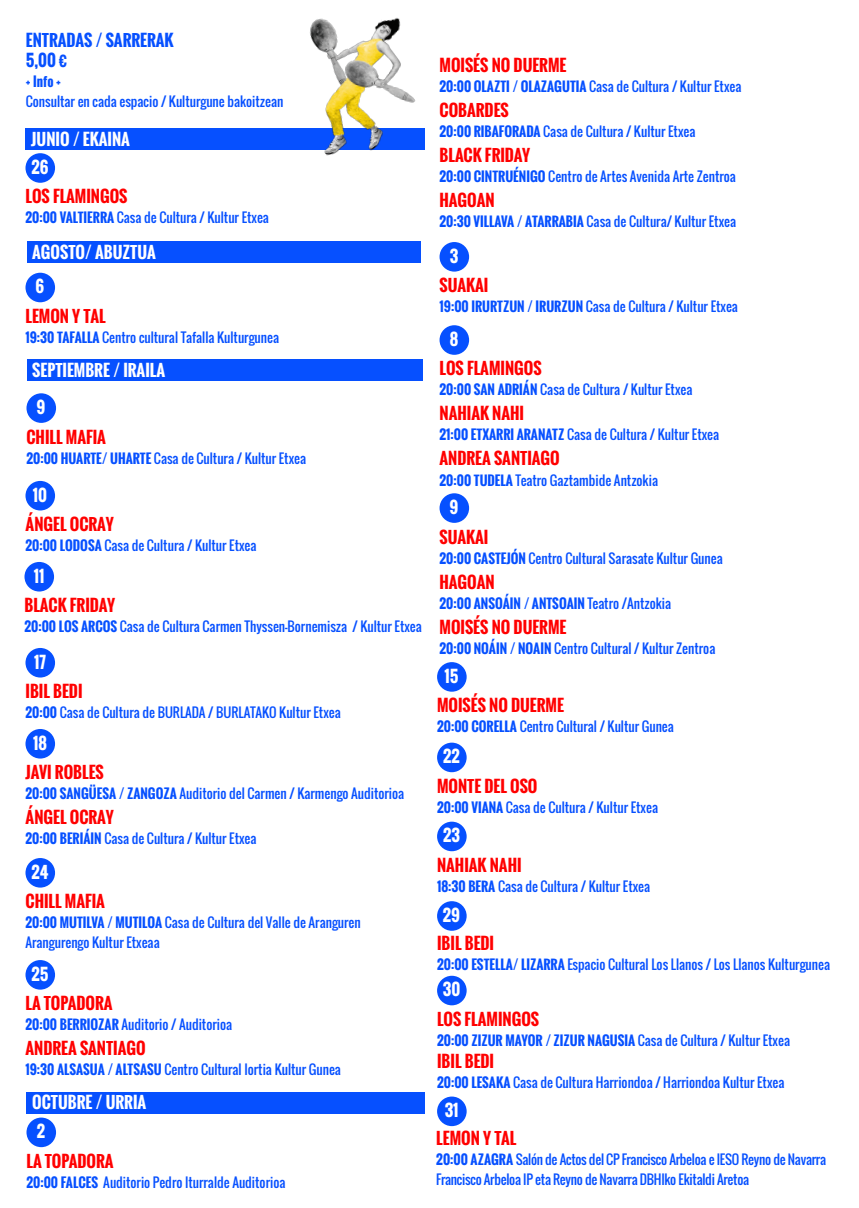
<style>
.page{position:relative;width:859px;height:1208px;background:#fff}
.page>*{position:absolute;margin:0;border:0;box-sizing:border-box;transform-origin:0 0}
.t1{font:700 16px "Oswald";color:#f00}
.t2{font:700 16px/29px "Oswald";color:#fff}
.t3{font:700 16px/20px "Oswald";color:#0650ff}
.t4{font:13px/20px "Oswald";color:#0650ff}
.t5{font:13px/20px "Oswald";letter-spacing:-.02em;color:#0650ff}
.t6{font:700 13px "Oswald";color:#0650ff}
.s1{font-weight:700}
.s2{font-weight:400}
</style>
<div class="page">
<div style="left:25px;top:128px;width:400px;height:22px;background:#0650ff"></div>
<div style="left:27px;top:241px;width:394px;height:22px;background:#0650ff"></div>
<div style="left:27px;top:359px;width:396px;height:21px;background:#0650ff"></div>
<div style="left:25px;top:153px;width:30px;height:30px;background:#0650ff;border-radius:50%"></div>
<div style="left:25px;top:273px;width:30px;height:29px;background:#0650ff;border-radius:50%"></div>
<div style="left:24px;top:562px;width:30px;height:29px;background:#0650ff;border-radius:50%"></div>
<div style="left:25px;top:481px;width:30px;height:29px;background:#0650ff;border-radius:50%"></div>
<div style="left:25px;top:648px;width:30px;height:29px;background:#0650ff;border-radius:50%"></div>
<div style="left:25px;top:729px;width:30px;height:29px;background:#0650ff;border-radius:50%"></div>
<div style="left:25px;top:858px;width:30px;height:29px;background:#0650ff;border-radius:50%"></div>
<div style="left:25px;top:960px;width:30px;height:29px;background:#0650ff;border-radius:50%"></div>
<div style="left:437px;top:975px;width:30px;height:30px;background:#0650ff;border-radius:50%"></div>
<div style="left:437px;top:662px;width:30px;height:29px;background:#0650ff;border-radius:50%"></div>
<div style="left:437px;top:742px;width:30px;height:30px;background:#0650ff;border-radius:50%"></div>
<div style="left:437px;top:821px;width:30px;height:30px;background:#0650ff;border-radius:50%"></div>
<div style="left:437px;top:901px;width:30px;height:29px;background:#0650ff;border-radius:50%"></div>
<div style="left:437px;top:1096px;width:30px;height:30px;background:#0650ff;border-radius:50%"></div>
<div style="left:440px;top:242px;width:29px;height:30px;background:#0650ff;border-radius:50%"></div>
<div style="left:440px;top:325px;width:29px;height:30px;background:#0650ff;border-radius:50%"></div>
<div style="left:440px;top:493px;width:29px;height:30px;background:#0650ff;border-radius:50%"></div>
<div style="left:26px;top:1091px;width:399px;height:22px;background:#0650ff"></div>
<div style="left:26px;top:1117px;width:30px;height:30px;background:#0650ff;border-radius:50%"></div>
<img style="left:310px;top:17px;width:106px;height:139px">
<div style="left:26px;top:393px;width:30px;height:30px;background:#0650ff;border-radius:50%"></div>
<p class="t3" style="left:26px;top:30px;width:149px">ENTRADAS / SARRERAK<br>5,00 €</p>
<p class="t6" style="left:26px;top:72px;width:37px">+ Info +</p>
<p class="t4" style="left:26px;top:91px;width:259px">Consultar en cada espacio / Kulturgune bakoitzean</p>
<p class="t2" style="left:31px;top:125px;width:100px">JUNIO / EKAINA</p>
<p class="t2" style="left:31px;top:153px;width:19px">26</p>
<p class="t1" style="left:25px;top:185px;width:104px">LOS FLAMINGOS</p>
<p class="t4" style="left:26px;top:208px;width:245px"><span class="s1">20:00 VALTIERRA</span> Casa de Cultura / Kultur Etxea</p>
<p class="t2" style="left:32px;top:238px;width:125px">AGOSTO/ ABUZTUA</p>
<p class="t2" style="left:36px;top:272px;width:10px">6</p>
<p class="t1" style="left:26px;top:304px;width:82px">LEMON Y TAL</p>
<p class="t4" style="left:26px;top:327px;width:255px"><span class="s1">19:30 TAFALLA</span> Centro cultural Tafalla Kulturgunea</p>
<p class="t2" style="left:32px;top:355px;width:134px">SEPTIEMBRE / IRAILA</p>
<p class="t2" style="left:37px;top:393px;width:10px">9</p>
<p class="t1" style="left:26px;top:425px;width:81px">CHILL MAFIA</p>
<p class="t4" style="left:26px;top:448px;width:281px"><span class="s1">20:00 HUARTE/ UHARTE</span> Casa de Cultura / Kultur Etxea</p>
<p class="t2" style="left:33px;top:480px;width:16px">10</p>
<p class="t1" style="left:25px;top:512px;width:90px">ÁNGEL OCRAY</p>
<p class="t4" style="left:26px;top:535px;width:233px"><span class="s1">20:00 LODOSA</span> Casa de Cultura / Kultur Etxea</p>
<p class="t2" style="left:34px;top:561px;width:12px">11</p>
<p class="t1" style="left:24px;top:593px;width:92px">BLACK FRIDAY</p>
<p class="t4" style="left:24px;top:616px;width:399px"><span class="s1">20:00 LOS ARCOS</span> Casa de Cultura Carmen Thyssen-Bornemisza / Kultur Etxea</p>
<p class="t2" style="left:34px;top:647px;width:13px">17</p>
<p class="t1" style="left:25px;top:679px;width:59px">IBIL BEDI</p>
<p class="t4" style="left:26px;top:702px;width:317px"><span class="s1">20:00</span> Casa de Cultura de BURLADA / BURLATAKO Kultur Etxea</p>
<p class="t2" style="left:33px;top:728px;width:15px">18</p>
<p class="t1" style="left:25px;top:760px;width:80px">JAVI ROBLES</p>
<p class="t4" style="left:26px;top:783px;width:380px"><span class="s1">20:00 SANGÜESA / ZANGOZA</span> Auditorio del Carmen / Karmengo Auditorioa</p>
<p class="t1" style="left:26px;top:805px;width:90px">ÁNGEL OCRAY</p>
<p class="t4" style="left:26px;top:828px;width:233px"><span class="s1">20:00 BERIÁIN</span> Casa de Cultura / Kultur Etxea</p>
<p class="t2" style="left:32px;top:857px;width:18px">24</p>
<p class="t1" style="left:25px;top:889px;width:81px">CHILL MAFIA</p>
<p class="t4" style="left:25px;top:912px;width:337px"><span class="s1">20:00 MUTILVA / MUTILOA</span> Casa de Cultura del Valle de Aranguren<br>Arangurengo Kultur Etxeaa</p>
<p class="t2" style="left:31px;top:959px;width:19px">25</p>
<p class="t1" style="left:25px;top:991px;width:89px">LA TOPADORA</p>
<p class="t4" style="left:26px;top:1014px;width:208px"><span class="s1">20:00 BERRIOZAR</span> Auditorio / Auditorioa</p>
<p class="t1" style="left:26px;top:1036px;width:122px">ANDREA SANTIAGO</p>
<p class="t4" style="left:26px;top:1059px;width:317px"><span class="s1">19:30 ALSASUA / ALTSASU</span> Centro Cultural Iortia Kultur Gunea</p>
<p class="t2" style="left:32px;top:1088px;width:116px">OCTUBRE / URRIA<br>2</p>
<p class="t1" style="left:26px;top:1149px;width:89px">LA TOPADORA</p>
<p class="t4" style="left:26px;top:1172px;width:260px"><span class="s1">20:00 FALCES</span> Auditorio Pedro Iturralde Auditorioa</p>
<p class="t1" style="left:440px;top:53px;width:128px">MOISÉS NO DUERME</p>
<p class="t4" style="left:440px;top:76px;width:303px"><span class="s1">20:00 OLAZTI / OLAZAGUTIA</span> Casa de Cultura / Kultur Etxea</p>
<p class="t1" style="left:440px;top:98px;width:71px">COBARDES</p>
<p class="t4" style="left:440px;top:121px;width:257px"><span class="s1">20:00 RIBAFORADA</span> Casa de Cultura / Kultur Etxea</p>
<p class="t1" style="left:440px;top:143px;width:92px">BLACK FRIDAY</p>
<p class="t4" style="left:440px;top:166px;width:298px"><span class="s1">20:00 CINTRUÉNIGO</span> Centro de Artes Avenida Arte Zentroa</p>
<p class="t1" style="left:440px;top:188px;width:57px">HAGOAN</p>
<p class="t4" style="left:440px;top:211px;width:298px"><span class="s1">20:30 VILLAVA / ATARRABIA</span> Casa de Cultura/ Kultur Etxea</p>
<p class="t2" style="left:450px;top:241px;width:10px">3</p>
<p class="t1" style="left:439px;top:273px;width:50px">SUAKAI</p>
<p class="t4" style="left:440px;top:297px;width:300px"><span class="s1">19:00 IRURTZUN / IRURZUN</span> Casa de Cultura / Kultur Etxea</p>
<p class="t2" style="left:450px;top:325px;width:10px">8</p>
<p class="t1" style="left:440px;top:356px;width:104px">LOS FLAMINGOS</p>
<p class="t4" style="left:440px;top:380px;width:254px"><span class="s1">20:00 SAN ADRIÁN</span> Casa de Cultura / Kultur Etxea</p>
<p class="t1" style="left:440px;top:401px;width:86px">NAHIAK NAHI</p>
<p class="t4" style="left:440px;top:425px;width:281px"><span class="s1">21:00 ETXARRI ARANATZ</span> Casa de Cultura / Kultur Etxea</p>
<p class="t1" style="left:440px;top:446px;width:122px">ANDREA SANTIAGO</p>
<p class="t4" style="left:440px;top:470px;width:220px"><span class="s1">20:00 TUDELA</span> Teatro Gaztambide Antzokia</p>
<p class="t2" style="left:450px;top:493px;width:10px">9</p>
<p class="t1" style="left:439px;top:524px;width:50px">SUAKAI</p>
<p class="t4" style="left:440px;top:548px;width:285px"><span class="s1">20:00 CASTEJÓN</span> Centro Cultural Sarasate Kultur Gunea</p>
<p class="t1" style="left:440px;top:569px;width:57px">HAGOAN</p>
<p class="t6" style="left:440px;top:593px;width:233px">20:00 ANSOÁIN / ANTSOAIN <span class="s2">Teatro /Antzokia</span></p>
<p class="t1" style="left:440px;top:614px;width:128px">MOISÉS NO DUERME</p>
<p class="t4" style="left:440px;top:638px;width:277px"><span class="s1">20:00 NOÁIN / NOAIN</span> Centro Cultural / Kultur Zentroa</p>
<p class="t2" style="left:445px;top:661px;width:15px">15</p>
<p class="t1" style="left:437px;top:693px;width:128px">MOISÉS NO DUERME</p>
<p class="t4" style="left:437px;top:716px;width:238px"><span class="s1">20:00 CORELLA</span> Centro Cultural / Kultur Gunea</p>
<p class="t2" style="left:443px;top:742px;width:18px">22</p>
<p class="t1" style="left:437px;top:774px;width:102px">MONTE DEL OSO</p>
<p class="t4" style="left:437px;top:797px;width:222px"><span class="s1">20:00 VIANA</span> Casa de Cultura / Kultur Etxea</p>
<p class="t2" style="left:443px;top:821px;width:18px">23</p>
<p class="t1" style="left:437px;top:853px;width:86px">NAHIAK NAHI</p>
<p class="t4" style="left:437px;top:876px;width:215px"><span class="s1">18:30 BERA</span> Casa de Cultura / Kultur Etxea</p>
<p class="t2" style="left:443px;top:900px;width:19px">29</p>
<p class="t1" style="left:437px;top:931px;width:59px">IBIL BEDI</p>
<p class="t4" style="left:437px;top:954px;width:394px"><span class="s1">20:00 ESTELLA/ LIZARRA</span> Espacio Cultural Los Llanos / Los Llanos Kulturgunea</p>
<p class="t2" style="left:443px;top:975px;width:19px">30</p>
<p class="t1" style="left:437px;top:1007px;width:104px">LOS FLAMINGOS</p>
<p class="t6" style="left:437px;top:1030px;width:354px">20:00 ZIZUR MAYOR / ZIZUR NAGUSIA <span class="s2">Casa de Cultura / Kultur Etxea</span></p>
<p class="t1" style="left:437px;top:1049px;width:59px">IBIL BEDI</p>
<p class="t4" style="left:437px;top:1072px;width:349px"><span class="s1">20:00 LESAKA</span> Casa de Cultura Harriondoa / Harriondoa Kultur Etxea</p>
<p class="t2" style="left:445px;top:1096px;width:15px">31</p>
<p class="t1" style="left:436px;top:1126px;width:82px">LEMON Y TAL</p>
<p class="t5" style="left:436px;top:1149px;width:391px"><span class="s1">20:00 AZAGRA</span> Salón de Actos del CP Francisco Arbeloa e IESO Reyno de Navarra<br>Francisco Arbeloa IP eta Reyno de Navarra DBHIko Ekitaldi Aretoa</p>
</div>
